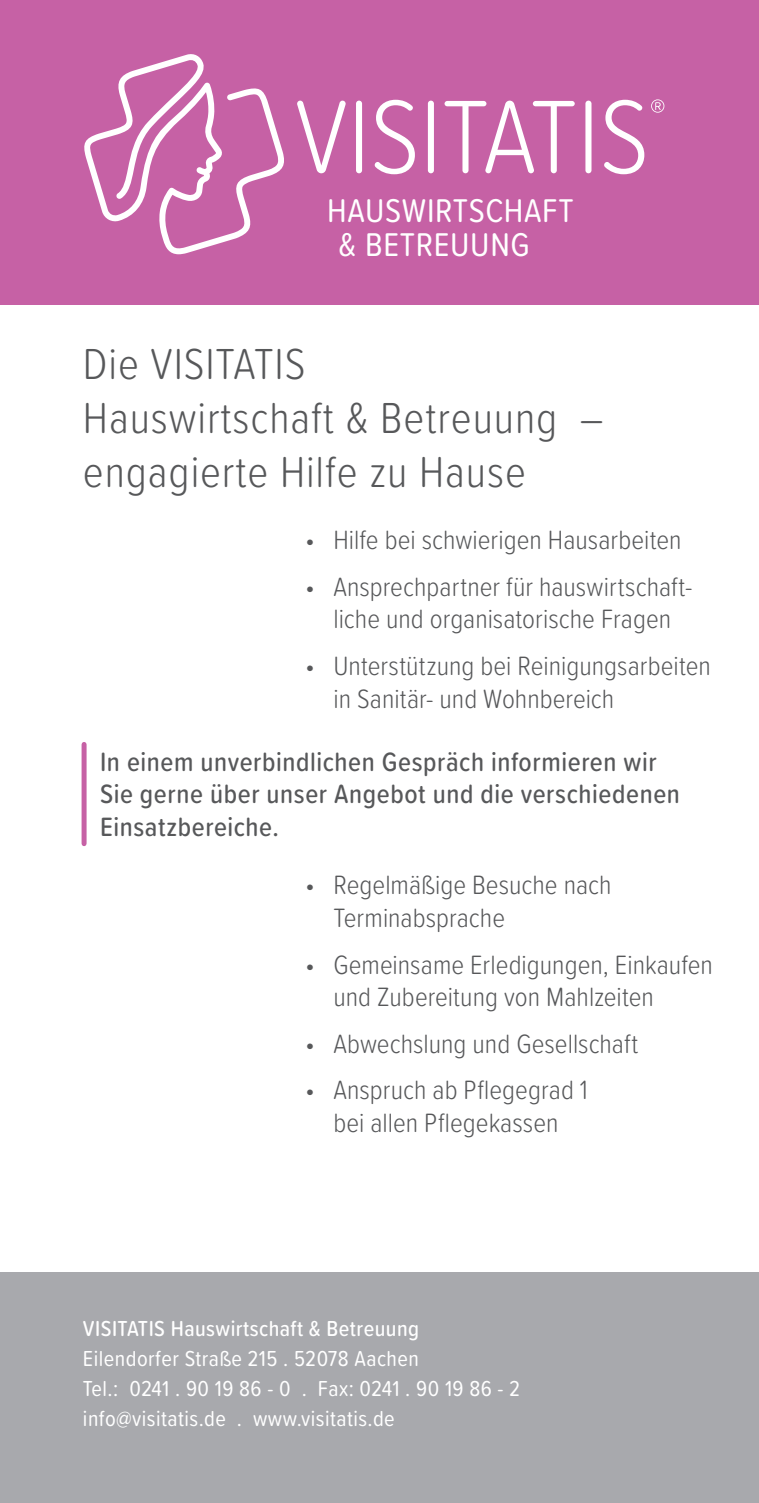
<style>
.page{position:relative;width:759px;height:1503px;background:#fff}
.page>*{position:absolute;margin:0;border:0;box-sizing:border-box;transform-origin:0 0}
.t1{font:300 45px/54px "Proxima Soft Cond";letter-spacing:.02em;color:#57585a}
.t2{font:34px/34px "Proxima Soft Cond";letter-spacing:.02em;color:#fff}
.t3{font:300 27.5px/32.5px "Proxima Soft Cond";color:#57585a}
.Aufzählung_Seite_1{font:500 27.5px/32.5px "Proxima Soft Cond";letter-spacing:.02em;color:#57585a}
.t4{font:22.5px "Proxima Soft Cond";letter-spacing:.02em;color:#fff}
.t5{font:500 22.5px "Proxima Soft Cond";letter-spacing:.02em;color:#fff}
</style>
<div class="page">
<div style="left:0;top:0;width:758px;height:305px;background:#c661a5"></div>
<svg style="left:84px;top:54px;width:200px;height:200px"></svg>
<svg style="left:297px;top:101px;width:48px;height:72px"></svg>
<div style="left:356px;top:101px;width:6px;height:72px;background:#fff;border-radius:3px"></div>
<svg style="left:374px;top:100px;width:41px;height:74px"></svg>
<div style="left:427px;top:101px;width:7px;height:72px;background:#fff;border-radius:3px"></div>
<svg style="left:444px;top:101px;width:130px;height:72px"></svg>
<div style="left:585px;top:101px;width:6px;height:72px;background:#fff;border-radius:3px"></div>
<svg style="left:604px;top:100px;width:40px;height:74px"></svg>
<svg style="left:651px;top:99px;width:13px;height:14px"></svg>
<div style="left:0;top:1272px;width:758px;height:230px;background:#a8a9ad"></div>
<div style="left:81px;top:744px;width:5px;height:99px;background:#c661a5"></div>
<p class="t2" style="left:338px;top:192px;width:236px;text-indent:-11px">HAUSWIRTSCHAFT &amp; BETREUUNG</p>
<p class="t1" style="left:83px;top:334px;width:521px">Die VISITATIS<br>Hauswirtschaft &amp; Betreuung – engagierte Hilfe zu Hause</p>
<p class="t3" style="left:305px;top:522px;width:378px">• Hilfe bei schwierigen Hausarbeiten</p>
<p class="t3" style="left:305px;top:569px;width:389px;text-align:center">• Ansprechpartner für hauswirtschaft&shy;liche und organisatorische Fragen</p>
<p class="t3" style="left:333px;top:648px;width:379px;text-indent:-28px">• Unterstützung bei Reinigungsarbeiten in Sanitär- und Wohnbereich</p>
<p class="Aufzählung_Seite_1" style="left:100px;top:744px;width:581px">In einem unverbindlichen Gespräch informieren wir<br>Sie gerne über unser Angebot und die verschiedenen<br>Einsatzbereiche.</p>
<p class="t3" style="left:333px;top:867px;width:279px;text-indent:-28px">• Regelmäßige Besuche nach<br>Terminabsprache</p>
<p class="t3" style="left:333px;top:946px;width:381px;text-indent:-28px">• Gemeinsame Erledigungen, Einkaufen und Zubereitung von Mahlzeiten</p>
<p class="t3" style="left:305px;top:1026px;width:335px">• Abwechslung und Gesellschaft</p>
<p class="t3" style="left:305px;top:1072px;width:284px;text-align:center">• Anspruch ab Pflegegrad 1 bei allen Pflegekassen</p>
<p class="t5" style="left:83px;top:1312px;width:337px">VISITATIS Hauswirtschaft &amp; Betreuung</p>
<p class="t4" style="left:83px;top:1342px;width:337px">Eilendorfer Straße 215 . 52078 Aachen</p>
<p class="t4" style="left:83px;top:1372px;width:438px">Tel.: 0241 . 90 19 86 - 0 . Fax: 0241 . 90 19 86 - 2</p>
<p class="t4" style="left:83px;top:1402px;width:313px">info@visitatis.de . www.visitatis.de</p>
</div>
